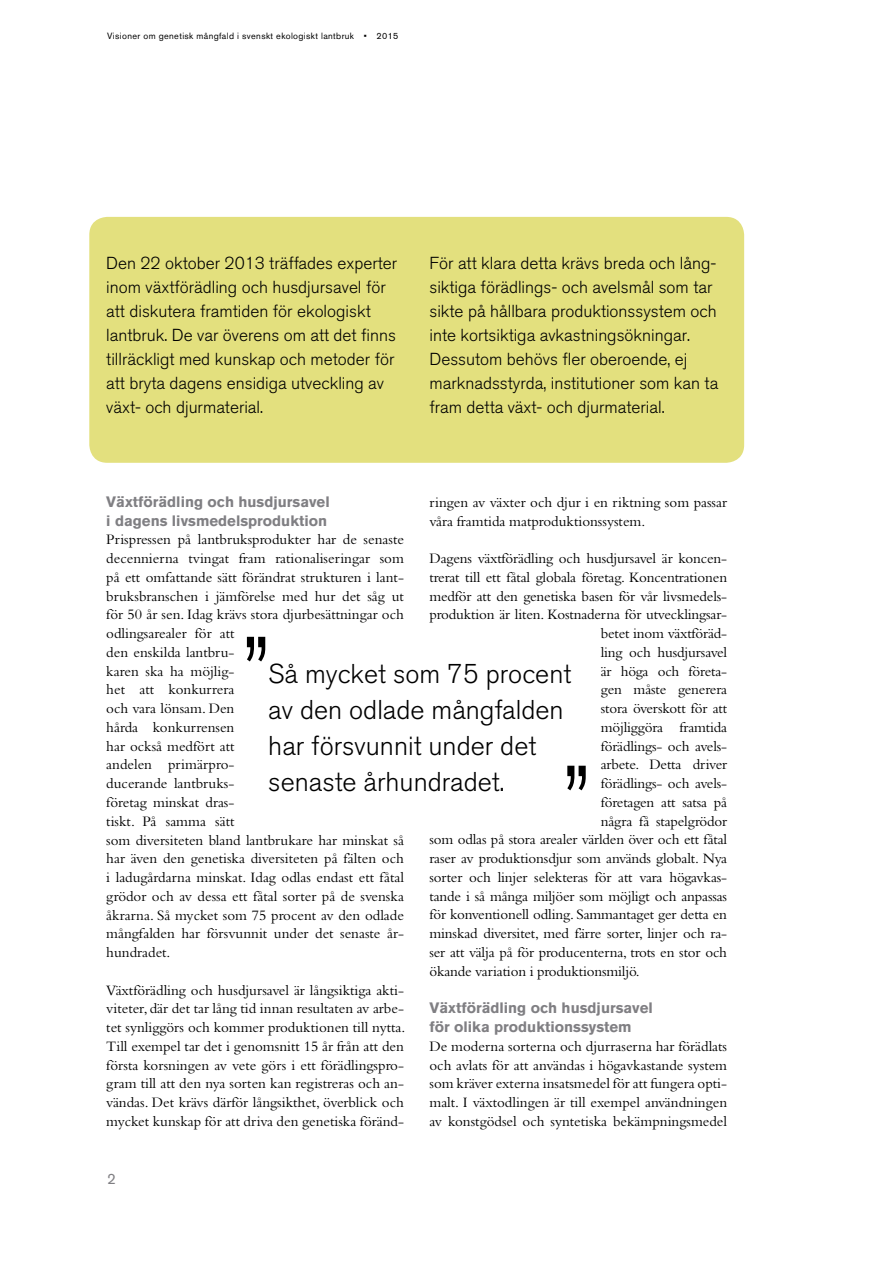
<style>
.page{position:relative;width:893px;height:1263px;background:#fff}
.page>*{position:absolute;margin:0;border:0;box-sizing:border-box;transform-origin:0 0}
.t1{font:300 90px "Akzidenz Grotesk BQ";color:#000}
.t2{font:300 27px/36px "Akzidenz Grotesk BQ";color:#000}
.t3{font:300 17.25px/24px "Akzidenz Grotesk BQ";color:#000}
.t4{font:15px/18.8px "Bembo Std";color:#000}
.t5{font:700 15px/18.8px "Akzidenz Grotesk BQ";color:#807f83}
.t6{font:15px "Akzidenz Grotesk BQ";color:#807f83}
.t7{font:9px "Akzidenz Grotesk BQ";letter-spacing:.04em;color:#000}
</style>
<div class="page">
<div style="left:89px;top:217px;width:655px;height:246px;background:#e3e07e;border-radius:18px"></div>
<p class="t7" style="left:107px;top:30px;width:293px">Visioner om genetisk mångfald i svenskt ekologiskt lantbruk • 2015</p>
<p class="t3" style="left:106px;top:252px;width:292px">Den 22 oktober 2013 träffades experter inom växtförädling och husdjursavel för att diskutera framtiden för ekologiskt lantbruk. De var överens om att det finns tillräckligt med kunskap och metoder för att bryta dagens ensidiga utveckling av växt- och djurmaterial.</p>
<p class="t3" style="left:429px;top:252px;width:290px">För att klara detta krävs breda och lång&shy;siktiga förädlings- och avelsmål som tar sikte på hållbara produktionssystem och inte kortsiktiga avkastningsökningar.<br>Dessutom behövs fler oberoende, ej marknadsstyrda, institutioner som kan ta fram detta växt- och djurmaterial.</p>
<p class="t5" style="left:106px;top:492px;width:225px">Växtförädling och husdjursavel i dagens livsmedelsproduktion</p>
<p class="t4" style="left:106px;top:530px;width:299px">Prispressen på lantbruksprodukter har de senaste decennierna tvingat fram rationaliseringar som på ett omfattande sätt förändrat strukturen i lant&shy;bruksbranschen i jämförelse med hur det såg ut för 50 år sen. Idag krävs stora djurbesättningar och odlingsarealer för att<br>den enskilda lantbru-<br>karen ska ha möjlig-<br>het att konkurrera<br>och vara lönsam. Den<br>hårda konkurrensen<br>har också medfört att<br>andelen primärpro-<br>ducerande lantbruks-<br>företag minskat dras-<br>tiskt. På samma sätt<br>som diversiteten bland lantbrukare har minskat så har även den genetiska diversiteten på fälten och i ladugårdarna minskat. Idag odlas endast ett fåtal grödor och av dessa ett fåtal sorter på de svenska åkrarna. Så mycket som 75 procent av den odlade mångfalden har försvunnit under det senaste år&shy;hundradet.</p>
<p class="t4" style="left:106px;top:980px;width:301px;text-align:justify">Växtförädling och husdjursavel är långsiktiga akti&shy;viteter, där det tar lång tid innan resultaten av arbe&shy;tet synliggörs och kommer produktionen till nytta.<br>Till exempel tar det i genomsnitt 15 år från att den första korsningen av vete görs i ett förädlingspro&shy;gram till att den nya sorten kan registreras och an&shy;vändas. Det krävs därför långsikthet, överblick och mycket kunskap för att driva den genetiska föränd-</p>
<p class="t4" style="left:429px;top:493px;width:299px">ringen av växter och djur i en riktning som passar våra framtida matproduktionssystem.</p>
<p class="t4" style="left:429px;top:549px;width:299px">Dagens växtförädling och husdjursavel är koncen-</p>
<p class="t4" style="left:429px;top:568px;width:299px">trerat till ett fåtal globala företag. Koncentrationen</p>
<p class="t4" style="left:429px;top:586px;width:299px">medför att den genetiska basen för vår livsmedels-</p>
<p class="t4" style="left:429px;top:605px;width:299px">produktion är liten. Kostnaderna för utvecklingsar-</p>
<p class="t4" style="left:601px;top:624px;width:128px">betet inom växtföräd-</p>
<p class="t4" style="left:601px;top:643px;width:128px">ling och husdjursavel</p>
<p class="t4" style="left:601px;top:661px;width:128px">är höga och företa-</p>
<p class="t4" style="left:601px;top:680px;width:128px">gen måste generera</p>
<p class="t4" style="left:601px;top:699px;width:128px">stora överskott för att</p>
<p class="t4" style="left:601px;top:718px;width:128px">möjliggöra framtida</p>
<p class="t4" style="left:601px;top:736px;width:127px">förädlings- och avels-</p>
<p class="t4" style="left:601px;top:755px;width:128px">arbete. Detta driver</p>
<p class="t4" style="left:601px;top:774px;width:128px">förädlings- och avels-</p>
<p class="t4" style="left:601px;top:793px;width:128px">företagen att satsa på</p>
<p class="t4" style="left:601px;top:811px;width:128px">några få stapelgrödor</p>
<p class="t4" style="left:429px;top:830px;width:299px">som odlas på stora arealer världen över och ett fåtal</p>
<p class="t4" style="left:429px;top:849px;width:299px">raser av produktionsdjur som används globalt. Nya</p>
<p class="t4" style="left:429px;top:868px;width:299px">sorter och linjer selekteras för att vara högavkas-</p>
<p class="t4" style="left:429px;top:886px;width:299px">tande i så många miljöer som möjligt och anpassas</p>
<p class="t4" style="left:429px;top:905px;width:299px">för konventionell odling. Sammantaget ger detta en</p>
<p class="t4" style="left:429px;top:924px;width:299px">minskad diversitet, med färre sorter, linjer och ra-</p>
<p class="t4" style="left:429px;top:943px;width:299px">ser att välja på för producenterna, trots en stor och</p>
<p class="t4" style="left:429px;top:961px;width:212px">ökande variation i produktionsmiljö.</p>
<p class="t5" style="left:429px;top:999px;width:225px">Växtförädling och husdjursavel för olika produktionssystem</p>
<p class="t4" style="left:429px;top:1036px;width:299px;text-align:justify">De moderna sorterna och djurraserna har förädlats och avlats för att användas i högavkastande system som kräver externa insatsmedel för att fungera opti&shy;malt. I växtodlingen är till exempel användningen av konstgödsel och syntetiska bekämpningsmedel</p>
<h1 class="t1" style="left:243px;top:619px;width:28px">”</h1>
<h2 class="t2" style="left:268px;top:656px;width:304px">Så mycket som 75 procent av den odlade mångfalden har försvunnit under det senaste århundradet.</h2>
<h1 class="t1" style="left:563px;top:748px;width:28px">”</h1>
<p class="t6" style="left:107px;top:1169px;width:10px">2</p>
</div>
